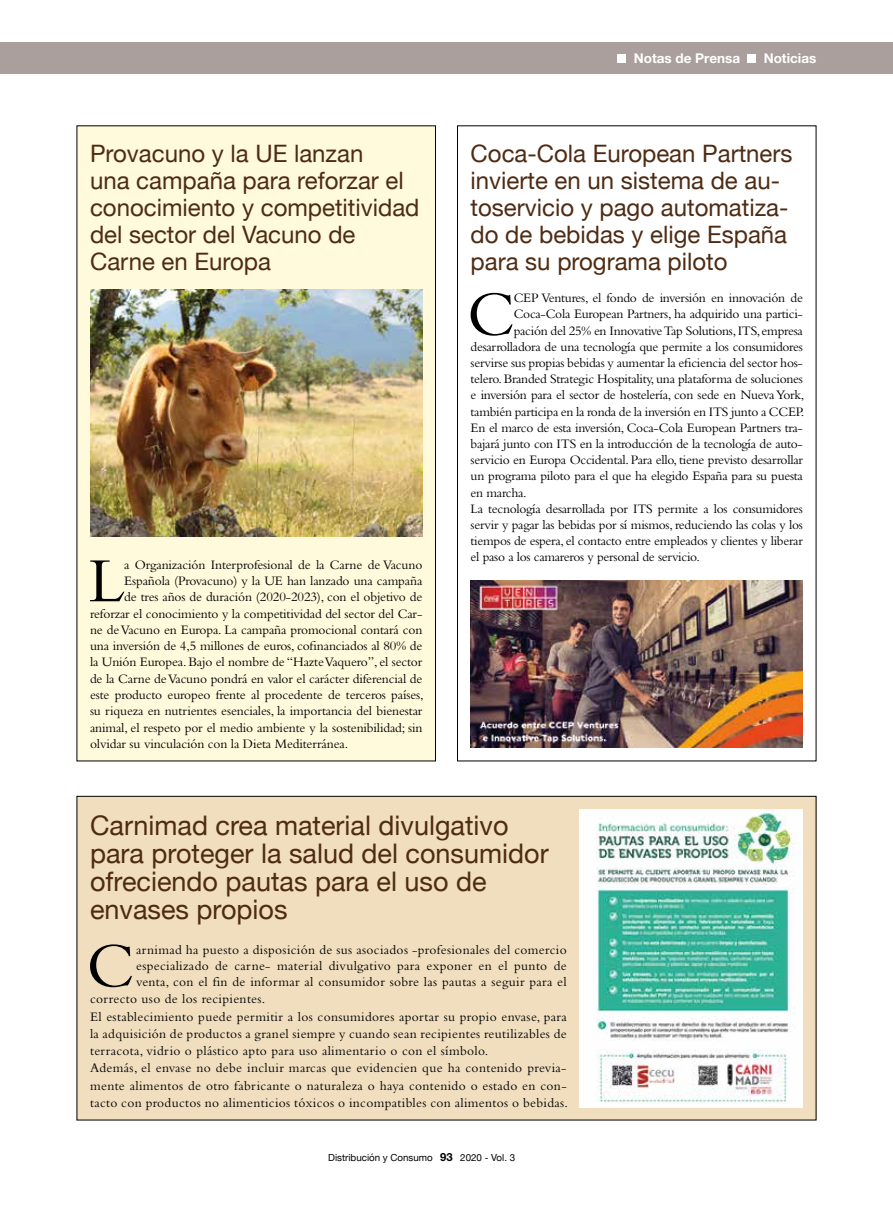
<style>
.page{position:relative;width:893px;height:1212px;background:#fff}
.page>*{position:absolute;margin:0;border:0;box-sizing:border-box;transform-origin:0 0}
.t1{font:65.55px "Bembo";color:#000}
.t2{font:27px/28px "Helvetica Neue";color:#4e2b13}
.t3{font:24px/27px "Helvetica Neue";color:#4e2b13}
.t4{font:13.5px "Bembo";letter-spacing:-.01em;color:#000}
.t5{font:13.5px "Bembo";letter-spacing:.025em;color:#000}
.t6{font:700 13.5px "Helvetica Neue LT Std";color:#fff}
.t7{font:9.75px "Helvetica Neue";color:#000}
.s1{font-family:"Helvetica Neue LT Std";font-weight:700;font-size:11.25px}
</style>
<div class="page">
<div style="left:77px;top:126px;width:358px;height:635px;background:#fffadc"></div>
<img style="left:90px;top:289px;width:332px;height:247px">
<img style="left:471px;top:580px;width:332px;height:168px">
<div style="left:77px;top:796px;width:739px;height:324px;background:#f0debf"></div>
<img style="left:579px;top:809px;width:224px;height:299px">
<div style="left:0;top:43px;width:893px;height:31px;background:#aa9f9d"></div>
<div style="left:618px;top:54px;width:8px;height:9px;background:#fff"></div>
<div style="left:748px;top:54px;width:8px;height:9px;background:#fff"></div>
<h3 class="t3" style="left:90px;top:141px;width:331px">Provacuno y la UE lanzan<br>una campaña para reforzar el conocimiento y competitividad del sector del Vacuno de<br>Carne en Europa</h3>
<h1 class="t1" style="left:89px;top:542px;width:38px">L</h1>
<p class="t4" style="left:124px;top:557px;width:300px">a Organización Interprofesional de la Carne de Vacuno</p>
<p class="t4" style="left:124px;top:573px;width:300px">Española (Provacuno) y la UE han lanzado una campaña</p>
<p class="t4" style="left:124px;top:589px;width:299px">de tres años de duración (2020-2023), con el objetivo de</p>
<p class="t4" style="left:90px;top:605px;width:334px">reforzar el conocimiento y la competitividad del sector del Car-</p>
<p class="t4" style="left:90px;top:622px;width:334px">ne de Vacuno en Europa. La campaña promocional contará con</p>
<p class="t4" style="left:90px;top:638px;width:334px">una inversión de 4,5 millones de euros, cofinanciados al 80% de</p>
<p class="t4" style="left:90px;top:654px;width:334px">la Unión Europea. Bajo el nombre de “Hazte Vaquero”, el sector</p>
<p class="t4" style="left:90px;top:670px;width:334px">de la Carne de Vacuno pondrá en valor el carácter diferencial de</p>
<p class="t4" style="left:90px;top:687px;width:335px">este producto europeo frente al procedente de terceros países,</p>
<p class="t4" style="left:90px;top:703px;width:334px">su riqueza en nutrientes esenciales, la importancia del bienestar</p>
<p class="t4" style="left:90px;top:719px;width:334px">animal, el respeto por el medio ambiente y la sostenibilidad; sin</p>
<p class="t4" style="left:90px;top:736px;width:260px">olvidar su vinculación con la Dieta Mediterránea.</p>
<p class="t6" style="left:634px;top:50px;width:108px">Notas de Prensa</p>
<p class="t6" style="left:764px;top:50px;width:54px">Noticias</p>
<h3 class="t3" style="left:471px;top:141px;width:323px">Coca-Cola European Partners invierte en un sistema de au&shy;toservicio y pago automatiza&shy;do de bebidas y elige España para su programa piloto</h3>
<h1 class="t1" style="left:467px;top:276px;width:49px">C</h1>
<p class="t4" style="left:514px;top:290px;width:291px">CEP Ventures, el fondo de inversión en innovación de</p>
<p class="t4" style="left:514px;top:306px;width:291px">Coca-Cola European Partners, ha adquirido una partici-</p>
<p class="t4" style="left:514px;top:322px;width:291px">pación del 25% en Innovative Tap Solutions, ITS, empresa</p>
<p class="t4" style="left:471px;top:339px;width:334px">desarrolladora de una tecnología que permite a los consumidores</p>
<p class="t4" style="left:471px;top:355px;width:334px">servirse sus propias bebidas y aumentar la eficiencia del sector hos-</p>
<p class="t4" style="left:471px;top:371px;width:334px">telero. Branded Strategic Hospitality, una plataforma de soluciones</p>
<p class="t4" style="left:471px;top:387px;width:335px">e inversión para el sector de hostelería, con sede en Nueva York,</p>
<p class="t4" style="left:471px;top:403px;width:335px">también participa en la ronda de la inversión en ITS junto a CCEP.</p>
<p class="t4" style="left:471px;top:420px;width:334px">En el marco de esta inversión, Coca-Cola European Partners tra-</p>
<p class="t4" style="left:471px;top:436px;width:334px">bajará junto con ITS en la introducción de la tecnología de auto-</p>
<p class="t4" style="left:471px;top:452px;width:334px">servicio en Europa Occidental. Para ello, tiene previsto desarrollar</p>
<p class="t4" style="left:471px;top:468px;width:334px">un programa piloto para el que ha elegido España para su puesta</p>
<p class="t4" style="left:471px;top:484px;width:58px">en marcha.</p>
<p class="t4" style="left:471px;top:501px;width:334px">La tecnología desarrollada por ITS permite a los consumidores</p>
<p class="t4" style="left:471px;top:517px;width:334px">servir y pagar las bebidas por sí mismos, reduciendo las colas y los</p>
<p class="t4" style="left:471px;top:533px;width:334px">tiempos de espera, el contacto entre empleados y clientes y liberar</p>
<p class="t4" style="left:471px;top:549px;width:231px">el paso a los camareros y personal de servicio.</p>
<h2 class="t2" style="left:90px;top:813px;width:460px">Carnimad crea material divulgativo para proteger la salud del consumidor ofreciendo pautas para el uso de envases propios</h2>
<h1 class="t1" style="left:87px;top:927px;width:49px">C</h1>
<p class="t5" style="left:136px;top:942px;width:432px">arnimad ha puesto a disposición de sus asociados -profesionales del comercio</p>
<p class="t5" style="left:136px;top:958px;width:432px">especializado de carne- material divulgativo para exponer en el punto de</p>
<p class="t5" style="left:136px;top:974px;width:432px">venta, con el fin de informar al consumidor sobre las pautas a seguir para el</p>
<p class="t5" style="left:90px;top:991px;width:177px">correcto uso de los recipientes.</p>
<p class="t5" style="left:90px;top:1008px;width:478px">El establecimiento puede permitir a los consumidores aportar su propio envase, para</p>
<p class="t5" style="left:90px;top:1026px;width:478px">la adquisición de productos a granel siempre y cuando sean recipientes reutilizables de</p>
<p class="t5" style="left:90px;top:1043px;width:400px">terracota, vidrio o plástico apto para uso alimentario o con el símbolo.</p>
<p class="t5" style="left:90px;top:1060px;width:478px">Además, el envase no debe incluir marcas que evidencien que ha contenido previa-</p>
<p class="t5" style="left:90px;top:1077px;width:478px">mente alimentos de otro fabricante o naturaleza o haya contenido o estado en con-</p>
<p class="t5" style="left:90px;top:1095px;width:479px">tacto con productos no alimenticios tóxicos o incompatibles con alimentos o bebidas.</p>
<p class="t7" style="left:328px;top:1150px;width:188px">Distribución y Consumo <span class="s1">93</span> 2020 - Vol. 3</p>
</div>
